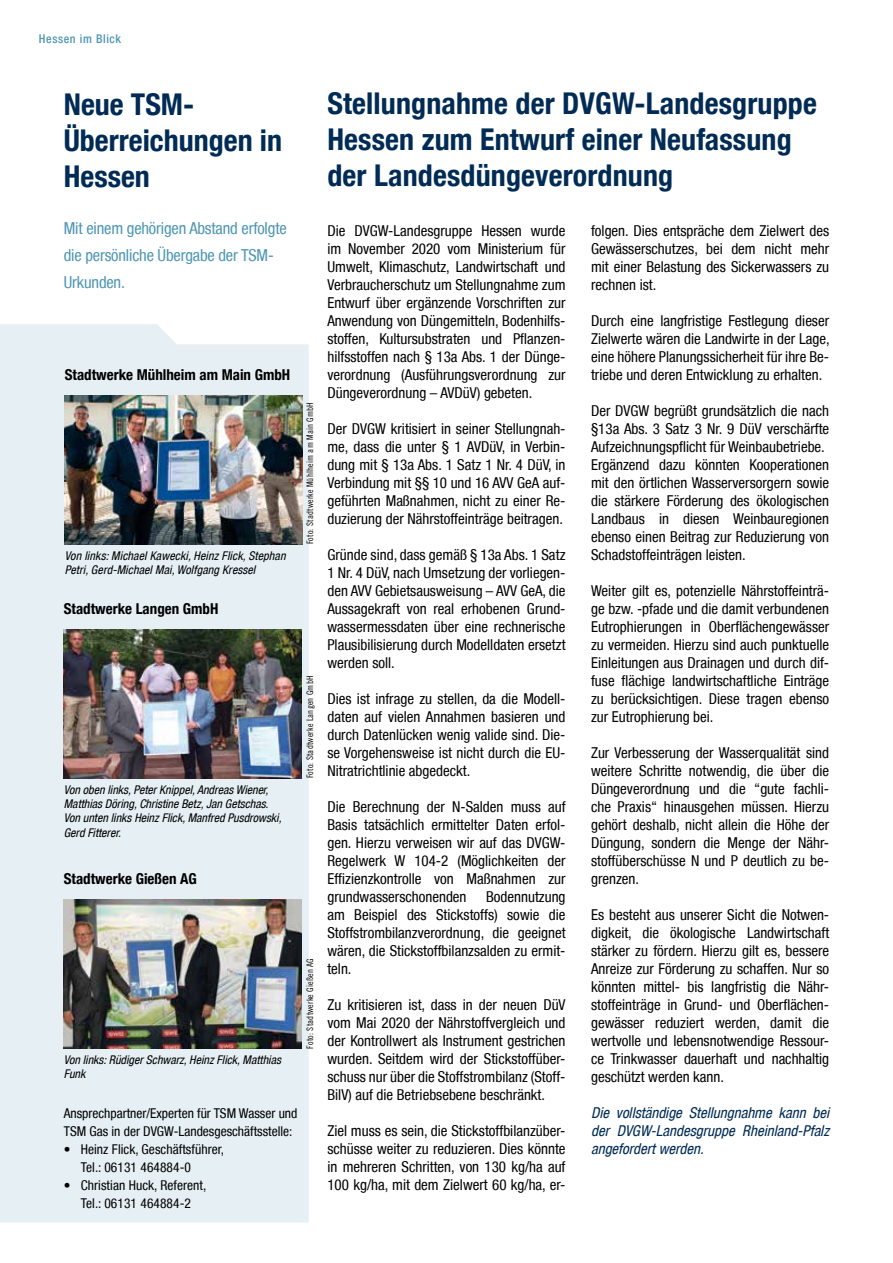
<style>
.page{position:relative;width:893px;height:1263px;background:#fff}
.page>*{position:absolute;margin:0;border:0;box-sizing:border-box;transform-origin:0 0}
.t1{font:700 condensed 30px/36px "Helvetica Neue LT";letter-spacing:.005em;color:#002b55}
.t2{font:condensed 16.5px/27px "Helvetica Neue LT";letter-spacing:-.01em;color:#4e96b3}
.t3{font:condensed 15px/18px "Helvetica Neue LT";color:#000;text-align:justify}
.t4{font:italic condensed 15px/18px "Helvetica Neue LT";color:#002b55;text-align:justify}
.t5{font:700 condensed 15px "Helvetica Neue LT";color:#000}
.t6{font:condensed 13.5px/18px "Helvetica Neue LT";color:#000}
.t7{font:italic condensed 12px/14.4px "Helvetica Neue LT";color:#000}
.t8{font:500 condensed 12px "Helvetica Neue LT";letter-spacing:.05em;color:#4e96b3}
.t9{font:9px "Trade Gothic Cond Eighteen";letter-spacing:.02em;color:#000}
</style>
<div class="page">
<div style="left:0;top:324px;width:309px;height:898px;background:#e5eff4"></div>
<img style="left:65px;top:395px;width:238px;height:149px">
<img style="left:64px;top:629px;width:238px;height:149px">
<img style="left:64px;top:899px;width:238px;height:149px">
<p class="t8" style="left:39px;top:32px;width:84px">Hessen im Blick</p>
<h1 class="t1" style="left:64px;top:86px;width:220px">Neue TSM-<br>Überreichungen in<br>Hessen</h1>
<p class="t2" style="left:64px;top:214px;width:224px">Mit einem gehörigen Abstand erfolgte die persönliche Übergabe der TSM-<br>Urkunden.</p>
<p class="t5" style="left:65px;top:366px;width:227px">Stadtwerke Mühlheim am Main GmbH</p>
<p class="t7" style="left:65px;top:548px;width:222px">Von links: Michael Kawecki, Heinz Flick, Stephan<br>Petri, Gerd-Michael Mai, Wolfgang Kressel</p>
<p class="t5" style="left:64px;top:600px;width:156px">Stadtwerke Langen GmbH</p>
<p class="t9" style="left:305px;top:544px;width:144px;rotate:-90deg">Foto: Stadtwerke Mühlheim am Main GmbH</p>
<p class="t7" style="left:64px;top:782px;width:219px">Von oben links, Peter Knippel, Andreas Wiener, Matthias Döring, Christine Betz, Jan Getschas.<br>Von unten links Heinz Flick, Manfred Pusdrowski, Gerd Fitterer.</p>
<p class="t5" style="left:64px;top:870px;width:135px">Stadtwerke Gießen AG</p>
<p class="t9" style="left:305px;top:778px;width:104px;rotate:-90deg">Foto: Stadtwerke Langen GmbH</p>
<p class="t7" style="left:64px;top:1052px;width:219px">Von links: Rüdiger Schwarz, Heinz Flick, Matthias<br>Funk</p>
<p class="t9" style="left:305px;top:1049px;width:92px;rotate:-90deg">Foto: Stadtwerke Gießen AG</p>
<p class="t6" style="left:64px;top:1104px;width:235px">Ansprechpartner/Experten für TSM Wasser und<br>TSM Gas in der DVGW-Landesgeschäftsstelle:</p>
<p class="t6" style="left:81px;top:1140px;width:145px;text-indent:-17px">• Heinz Flick, Geschäftsführer,<br>Tel.: 06131 464884-0</p>
<p class="t6" style="left:64px;top:1176px;width:144px;text-align:center">• Christian Huck, Referent,<br>Tel.: 06131 464884-2</p>
<h1 class="t1" style="left:327px;top:85px;width:491px">Stellungnahme der DVGW-Landesgruppe<br>Hessen zum Entwurf einer Neufassung der Landesdüngeverordnung</h1>
<p class="t3" style="left:327px;top:222px;width:240px">Die DVGW-Landesgruppe Hessen wurde im November 2020 vom Ministerium für Umwelt, Klimaschutz, Landwirtschaft und Verbraucherschutz um Stellungnahme zum Entwurf über ergänzende Vorschriften zur Anwendung von Düngemitteln, Bodenhilfs&shy;stoffen, Kultursubstraten und Pflanzen&shy;hilfsstoffen nach § 13a Abs. 1 der Dünge&shy;verordnung (Ausführungsverordnung zur Düngeverordnung – AVDüV) gebeten.</p>
<p class="t3" style="left:327px;top:420px;width:240px">Der DVGW kritisiert in seiner Stellungnah&shy;me, dass die unter § 1 AVDüV, in Verbin&shy;dung mit § 13a Abs. 1 Satz 1 Nr. 4 DüV, in Verbindung mit §§ 10 und 16 AVV GeA auf&shy;geführten Maßnahmen, nicht zu einer Re&shy;duzierung der Nährstoffeinträge beitragen.</p>
<p class="t3" style="left:327px;top:546px;width:240px">Gründe sind, dass gemäß § 13a Abs. 1 Satz 1 Nr. 4 DüV, nach Umsetzung der vorliegen&shy;den AVV Gebietsausweisung – AVV GeA, die Aussagekraft von real erhobenen Grund&shy;wassermessdaten über eine rechnerische Plausibilisierung durch Modelldaten ersetzt werden soll.</p>
<p class="t3" style="left:327px;top:690px;width:240px">Dies ist infrage zu stellen, da die Modell&shy;daten auf vielen Annahmen basieren und durch Datenlücken wenig valide sind. Die&shy;se Vorgehensweise ist nicht durch die EU-Nitratrichtlinie abgedeckt.</p>
<p class="t3" style="left:327px;top:798px;width:240px">Die Berechnung der N-Salden muss auf Basis tatsächlich ermittelter Daten erfol&shy;gen. Hierzu verweisen wir auf das DVGW-Regelwerk W 104-2 (Möglichkeiten der Effizienzkontrolle von Maßnahmen zur grundwasserschonenden</p>
<p class="t3" style="left:591px;top:222px;width:240px">folgen. Dies entspräche dem Zielwert des Gewässerschutzes, bei dem nicht mehr mit einer Belastung des Sickerwassers zu rechnen ist.</p>
<p class="t3" style="left:591px;top:312px;width:240px">Durch eine langfristige Festlegung dieser Zielwerte wären die Landwirte in der Lage, eine höhere Planungssicherheit für ihre Be&shy;triebe und deren Entwicklung zu erhalten.</p>
<p class="t3" style="left:591px;top:402px;width:240px;text-align:left">Der DVGW begrüßt grundsätzlich die nach §13a Abs. 3 Satz 3 Nr. 9 DüV verschärfte Aufzeichnungspflicht für Weinbaubetriebe.<br>Ergänzend dazu könnten Kooperationen mit den örtlichen Wasserversorgern sowie die stärkere Förderung des ökologischen Landbaus in diesen Weinbauregionen ebenso einen Beitrag zur Reduzierung von Schadstoffeinträgen leisten.</p>
<p class="t3" style="left:591px;top:582px;width:240px">Weiter gilt es, potenzielle Nährstoffeinträ&shy;ge bzw. -pfade und die damit verbundenen Eutrophierungen in Oberflächengewässer zu vermeiden. Hierzu sind auch punktuelle Einleitungen aus Drainagen und durch dif&shy;fuse flächige landwirtschaftliche Einträge zu berücksichtigen. Diese tragen ebenso zur Eutrophierung bei.</p>
<p class="t3" style="left:591px;top:744px;width:240px">Zur Verbesserung der Wasserqualität sind weitere Schritte notwendig, die über die Düngeverordnung und die “gute fachli&shy;che Praxis“ hinausgehen müssen. Hierzu gehört deshalb, nicht allein die Höhe der Düngung, sondern die Menge der Nähr&shy;stoffüberschüsse N und P deutlich zu be&shy;grenzen.</p>
<p class="t3" style="left:591px;top:906px;width:240px">Es besteht aus unserer Sicht die Notwen&shy;digkeit, die ökologische Landwirtschaft stärker zu fördern. Hierzu gilt es, bessere Anreize zur Förderung zu schaffen. Nur so könnten mittel- bis langfristig die Nähr&shy;stoffeinträge in Grund- und Oberflächen&shy;gewässer reduziert werden, damit die wertvolle und lebensnotwendige Ressour&shy;ce Trinkwasser dauerhaft und nachhaltig geschützt werden kann.</p>
<p class="t4" style="left:591px;top:1104px;width:240px">Die vollständige Stellungnahme kann bei der DVGW-Landesgruppe Rheinland-Pfalz angefordert werden.</p>
<p class="t3" style="left:327px;top:888px;width:240px;text-indent:159px">Bodennutzung am Beispiel des Stickstoffs) sowie die Stoffstrombilanzverordnung, die geeignet wären, die Stickstoffbilanzsalden zu ermit&shy;teln.</p>
<p class="t3" style="left:327px;top:996px;width:240px">Zu kritisieren ist, dass in der neuen DüV vom Mai 2020 der Nährstoffvergleich und der Kontrollwert als Instrument gestrichen wurden. Seitdem wird der Stickstoffüber&shy;schuss nur über die Stoffstrombilanz (Stoff-BilV) auf die Betriebsebene beschränkt.</p>
<p class="t3" style="left:327px;top:1122px;width:240px">Ziel muss es sein, die Stickstoffbilanzüber&shy;schüsse weiter zu reduzieren. Dies könnte in mehreren Schritten, von 130 kg/ha auf 100 kg/ha, mit dem Zielwert 60 kg/ha, er-</p>
</div>
